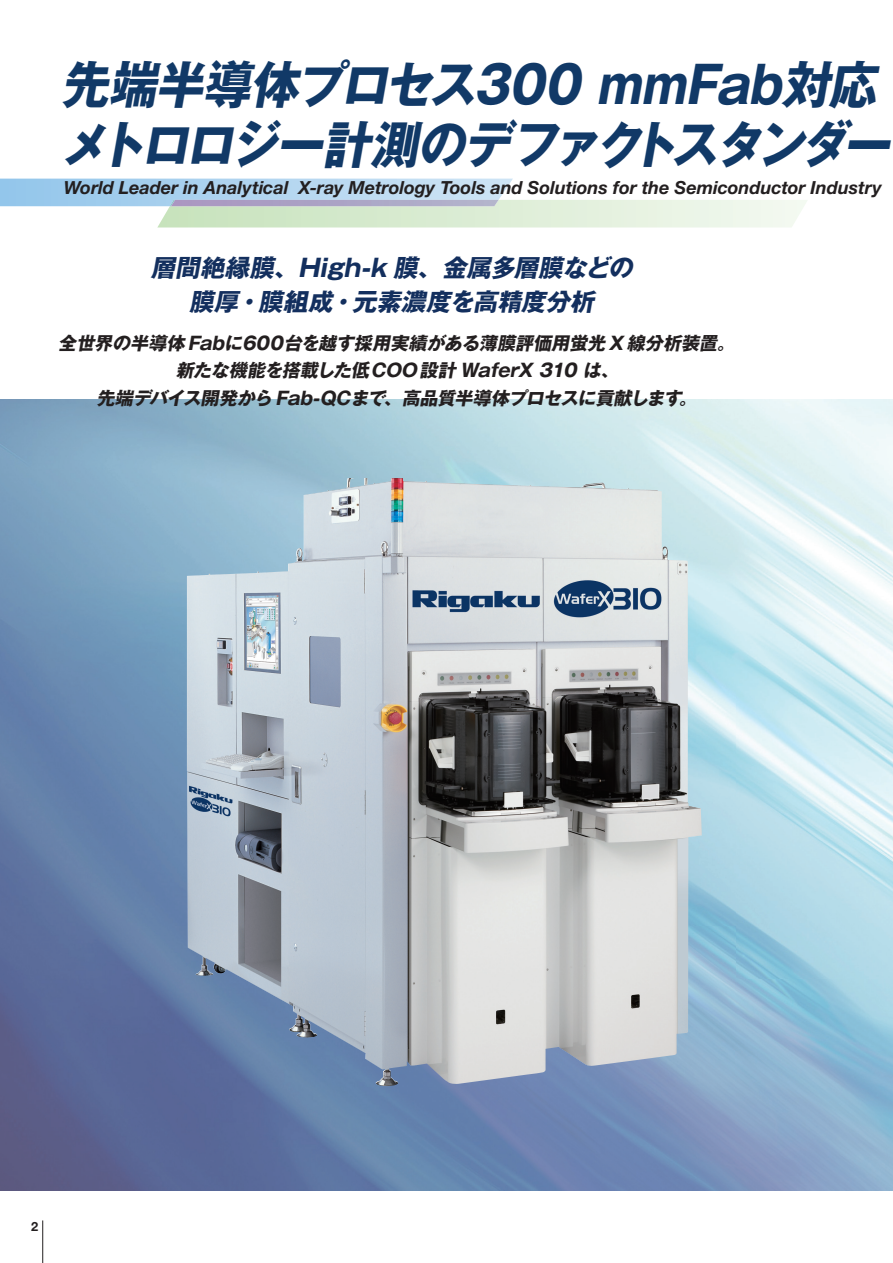
<style>
.page{position:relative;width:893px;height:1263px;background:#fff}
.page>*{position:absolute;margin:0;border:0;box-sizing:border-box;transform-origin:0 0}
.t1{font:italic 700 51px/59.2px "Gothic MB101 Pro";color:#113967;scale:.93 1}
.t2{font:italic 700 24.45px/34.7px "Gothic MB101 Pro";color:#132f5e;text-align:center}
.t3{font:italic 700 18px/27.6px "Gothic MB101 Pro";color:#231f20;text-align:center}
.t4{font:italic 700 18px "Helvetica Neue LT Std";color:#231f20}
.t5{font:700 12.75px "Helvetica Neue LT Std";color:#231f20}
</style>
<div class="page">
<img style="left:0;top:400px;width:893px;height:791px">
<img style="left:187px;top:478px;width:515px;height:608px">
<svg style="left:0;top:179px;width:807px;height:48px"></svg>
<img style="left:171px;top:200px;width:328px;height:6px">
<hr style="left:42px;top:1220px;width:1px;height:43px;background:#231f20">
<h1 class="t1" style="left:60px;top:49px;width:907px">先端半導体プロセス300 mmFab対応メトロロジー計測のデファクトスタンダー</h1>
<p class="t4" style="left:64px;top:176px;width:819px">World Leader in Analytical X-ray Metrology Tools and Solutions for the Semiconductor Industry</p>
<h2 class="t2" style="left:151px;top:247px;width:489px">層間絶縁膜、High-k 膜、金属多層膜などの膜厚・膜組成・元素濃度を高精度分析</h2>
<p class="t3" style="left:58px;top:327px;width:683px">全世界の半導体 Fabに600台を越す採用実績がある薄膜評価用蛍光 X 線分析装置。新たな機能を搭載した低COO設計 WaferX 310 は、<br>先端デバイス開発から Fab-QCまで、高品質半導体プロセスに貢献します。</p>
<p class="t5" style="left:31px;top:1218px;width:9px">2</p>
</div>
